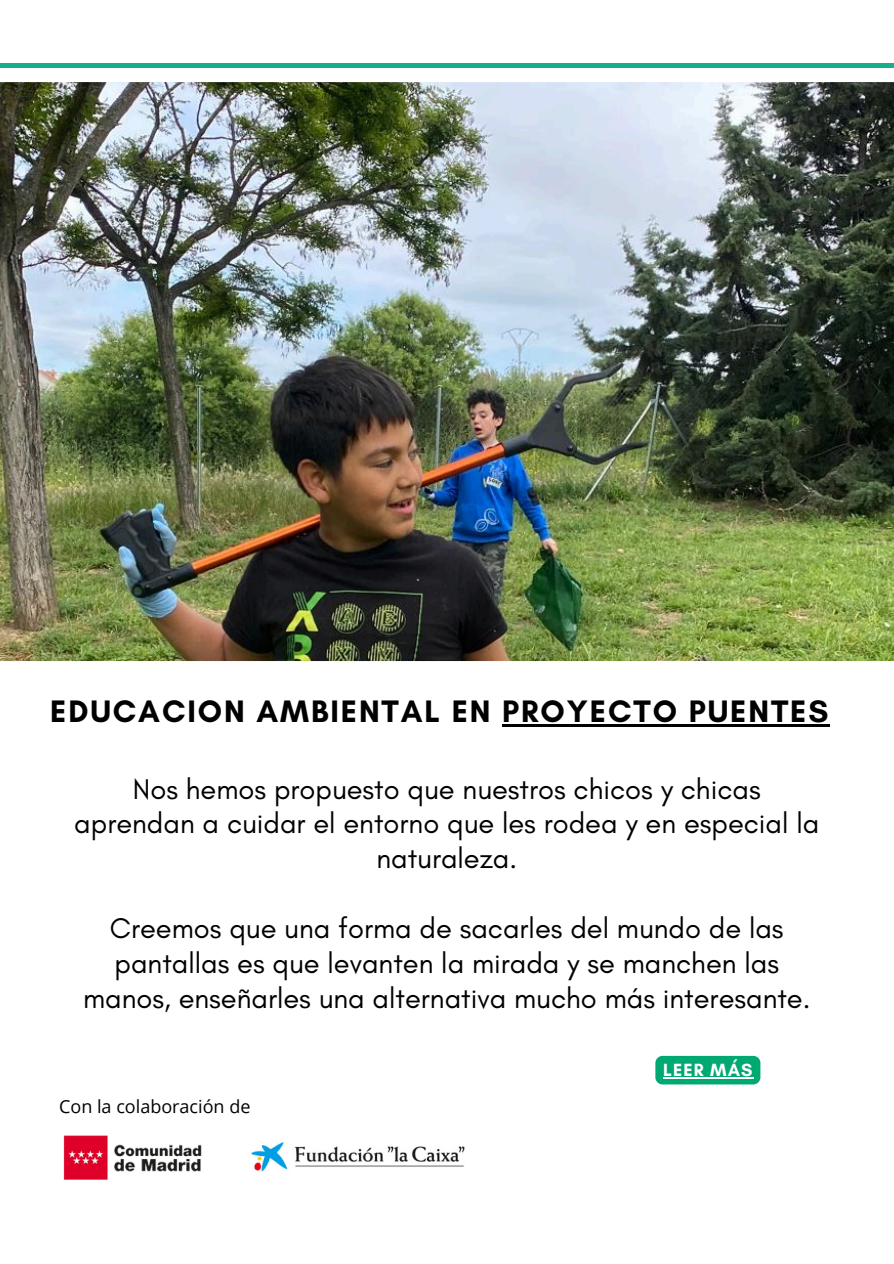
<style>
.page{position:relative;width:894px;height:1264px;background:#fff}
.page>*{position:absolute;margin:0;border:0;box-sizing:border-box;transform-origin:0 0}
.t1{font:700 31.65px "Glacial Indifference";letter-spacing:.06em;color:#010101}
.t2{font:28.95px/34.8px "Glacial Indifference";color:#010101;text-align:center}
.t3{font:18px "Open Sans";color:#000}
.t4{font:700 18px "Glacial Indifference";letter-spacing:.06em;color:#fff}
</style>
<div class="page">
<div style="left:0;top:63px;width:893px;height:5px;background:#16ae8d"></div>
<img style="left:0;top:82px;width:893px;height:579px">
<img style="left:63px;top:1135px;width:139px;height:45px">
<img style="left:251px;top:1142px;width:214px;height:30px">
<hr style="left:502px;top:724px;width:328px;height:3px;background:#010101">
<div style="left:655px;top:1055px;width:105px;height:29px;background:#00a872;border-radius:7px"></div>
<hr style="left:663px;top:1077px;width:90px;height:1px;background:#fff">
<h2 class="t1" style="left:50px;top:692px;width:779px">EDUCACION AMBIENTAL EN PROYECTO PUENTES</h2>
<h2 class="t2" style="left:74px;top:771px;width:746px">Nos hemos propuesto que nuestros chicos y chicas aprendan a cuidar el entorno que les rodea y en especial la naturaleza.</h2>
<h3 class="t2" style="left:83px;top:910px;width:728px">Creemos que una forma de sacarles del mundo de las pantallas es que levanten la mirada y se manchen las manos, enseñarles una alternativa mucho más interesante.</h3>
<p class="t3" style="left:59px;top:1093px;width:193px">Con la colaboración de</p>
<p class="t4" style="left:663px;top:1059px;width:91px">LEER MÁS</p>
</div>
